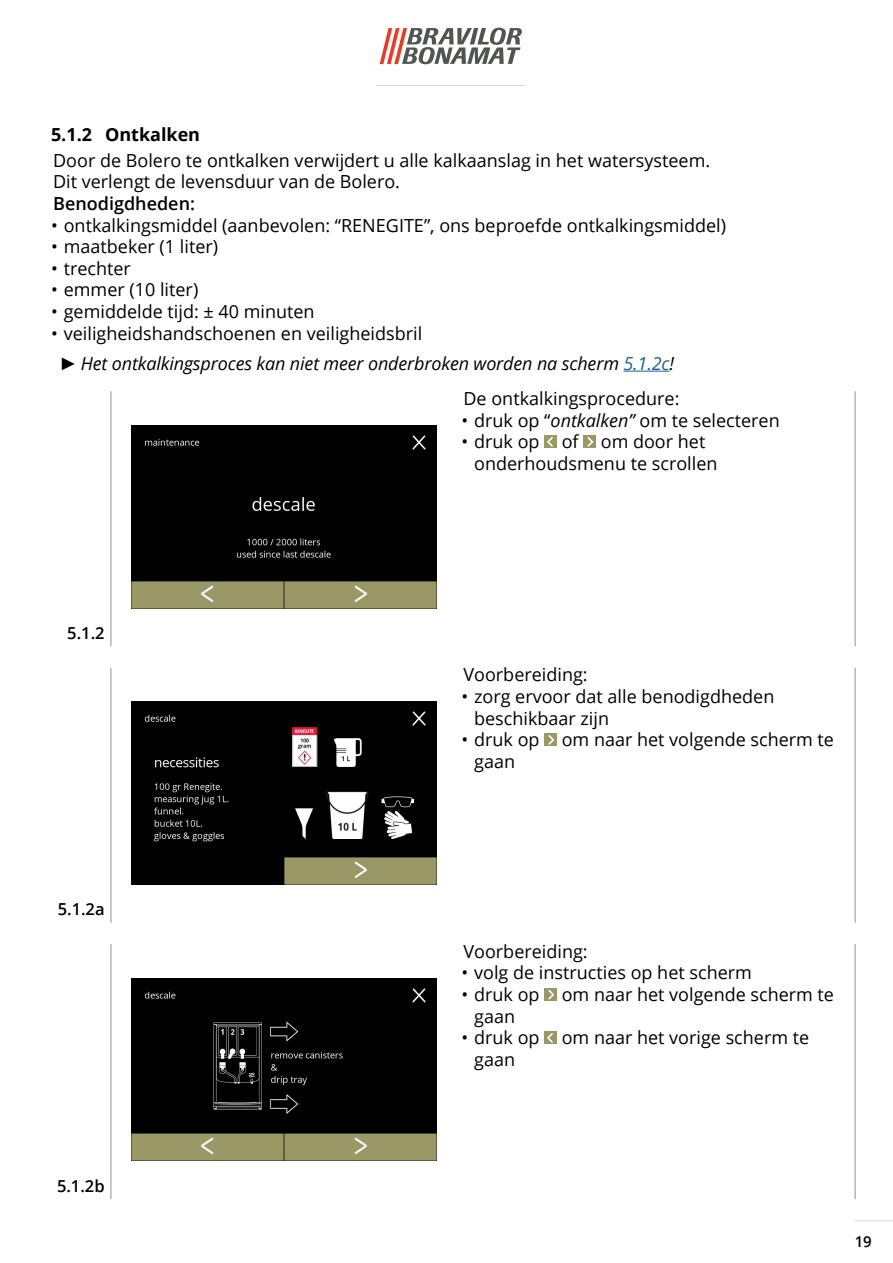
<style>
.page{position:relative;width:893px;height:1263px;background:#fff}
.page>*{position:absolute;margin:0;border:0;box-sizing:border-box;transform-origin:0 0}
.Body_text{font:18px/21.6px "Open Sans";color:#000}
.t1{font:italic 18px "Open Sans";letter-spacing:-.01em;color:#000}
.t2{font:700 18px "Open Sans";color:#000}
.t3{font:600 16.5px "Open Sans";color:#000}
.t4{font:600 15px "Open Sans";color:#000}
.s1{font-weight:600}
.s2{font-family:"Arial"}
.s3{color:#215e9e}
.s4{font-style:italic}
</style>
<div class="page">
<svg style="left:380px;top:28px;width:142px;height:36px"></svg>
<hr style="left:855px;top:1220px;width:38px;height:1px;background:#d4d8d5">
<hr style="left:376px;top:85px;width:149px;height:1px;background:#d4d8d5">
<hr style="left:855px;top:944px;width:1px;height:255px;background:#8e9590">
<hr style="left:111px;top:944px;width:1px;height:255px;background:#8e9590">
<hr style="left:855px;top:668px;width:1px;height:254px;background:#8e9590">
<hr style="left:111px;top:668px;width:1px;height:254px;background:#8e9590">
<hr style="left:855px;top:392px;width:1px;height:254px;background:#8e9590">
<hr style="left:111px;top:392px;width:1px;height:254px;background:#8e9590">
<div style="left:544px;top:733px;width:13px;height:13px;background:#999965"></div>
<svg style="left:548px;top:735px;width:6px;height:10px"></svg>
<div style="left:544px;top:435px;width:13px;height:13px;background:#999965"></div>
<svg style="left:547px;top:437px;width:6px;height:10px"></svg>
<div style="left:583px;top:435px;width:13px;height:13px;background:#999965"></div>
<svg style="left:587px;top:437px;width:6px;height:10px"></svg>
<hr style="left:623px;top:371px;width:47px;height:1px;background:#215e9e">
<img style="left:132px;top:425px;width:305px;height:183px">
<img style="left:132px;top:702px;width:305px;height:182px">
<img style="left:132px;top:978px;width:305px;height:183px">
<div style="left:544px;top:988px;width:13px;height:13px;background:#999965"></div>
<svg style="left:548px;top:990px;width:6px;height:10px"></svg>
<div style="left:544px;top:1031px;width:13px;height:13px;background:#999965"></div>
<svg style="left:547px;top:1033px;width:6px;height:10px"></svg>
<p class="t2" style="left:51px;top:122px;width:151px">5.1.2 Ontkalken</p>
<p class="Body_text" style="left:53px;top:149px;width:659px">Door de Bolero te ontkalken verwijdert u alle kalkaanslag in het watersysteem.</p>
<p class="Body_text" style="left:53px;top:171px;width:348px">Dit verlengt de levensduur van de Bolero.<br><span class="s1">Benodigdheden:</span></p>
<p class="Body_text" style="left:51px;top:214px;width:677px">• ontkalkingsmiddel (aanbevolen: “RENEGITE”, ons beproefde ontkalkingsmiddel)</p>
<p class="Body_text" style="left:51px;top:235px;width:169px">• maatbeker (1 liter)</p>
<p class="Body_text" style="left:51px;top:257px;width:81px">• trechter</p>
<p class="Body_text" style="left:51px;top:279px;width:149px">• emmer (10 liter)</p>
<p class="Body_text" style="left:51px;top:300px;width:265px">• gemiddelde tijd: ± 40 minuten</p>
<p class="Body_text" style="left:51px;top:322px;width:373px">• veiligheidshandschoenen en veiligheidsbril</p>
<p class="t1" style="left:60px;top:351px;width:616px"><span class="s2">►</span> Het ontkalkingsproces kan niet meer onderbroken worden na scherm <span class="s3">5.1.2c</span>!</p>
<p class="Body_text" style="left:463px;top:387px;width:217px">De ontkalkingsprocedure:</p>
<p class="Body_text" style="left:461px;top:409px;width:320px">• druk op “<span class="s4">ontkalken”</span> om te selecteren</p>
<p class="Body_text" style="left:474px;top:430px;width:245px;text-indent:-13px">• druk op of om door het onderhoudsmenu te scrollen</p>
<p class="t3" style="left:67px;top:621px;width:39px">5.1.2</p>
<p class="t3" style="left:58px;top:898px;width:48px">5.1.2a</p>
<p class="t3" style="left:57px;top:1174px;width:49px">5.1.2b</p>
<p class="Body_text" style="left:463px;top:664px;width:126px">Voorbereiding:</p>
<p class="Body_text" style="left:474px;top:685px;width:302px;text-indent:-13px">• zorg ervoor dat alle benodigdheden beschikbaar zijn</p>
<p class="Body_text" style="left:474px;top:728px;width:361px;text-indent:-13px">• druk op om naar het volgende scherm te gaan</p>
<p class="Body_text" style="left:463px;top:940px;width:126px">Voorbereiding:</p>
<p class="Body_text" style="left:461px;top:962px;width:292px">• volg de instructies op het scherm</p>
<p class="Body_text" style="left:474px;top:983px;width:361px;text-indent:-13px">• druk op om naar het volgende scherm te gaan</p>
<p class="Body_text" style="left:474px;top:1026px;width:337px;text-indent:-13px">• druk op om naar het vorige scherm te gaan</p>
<p class="t4" style="left:855px;top:1232px;width:19px">19</p>
</div>
